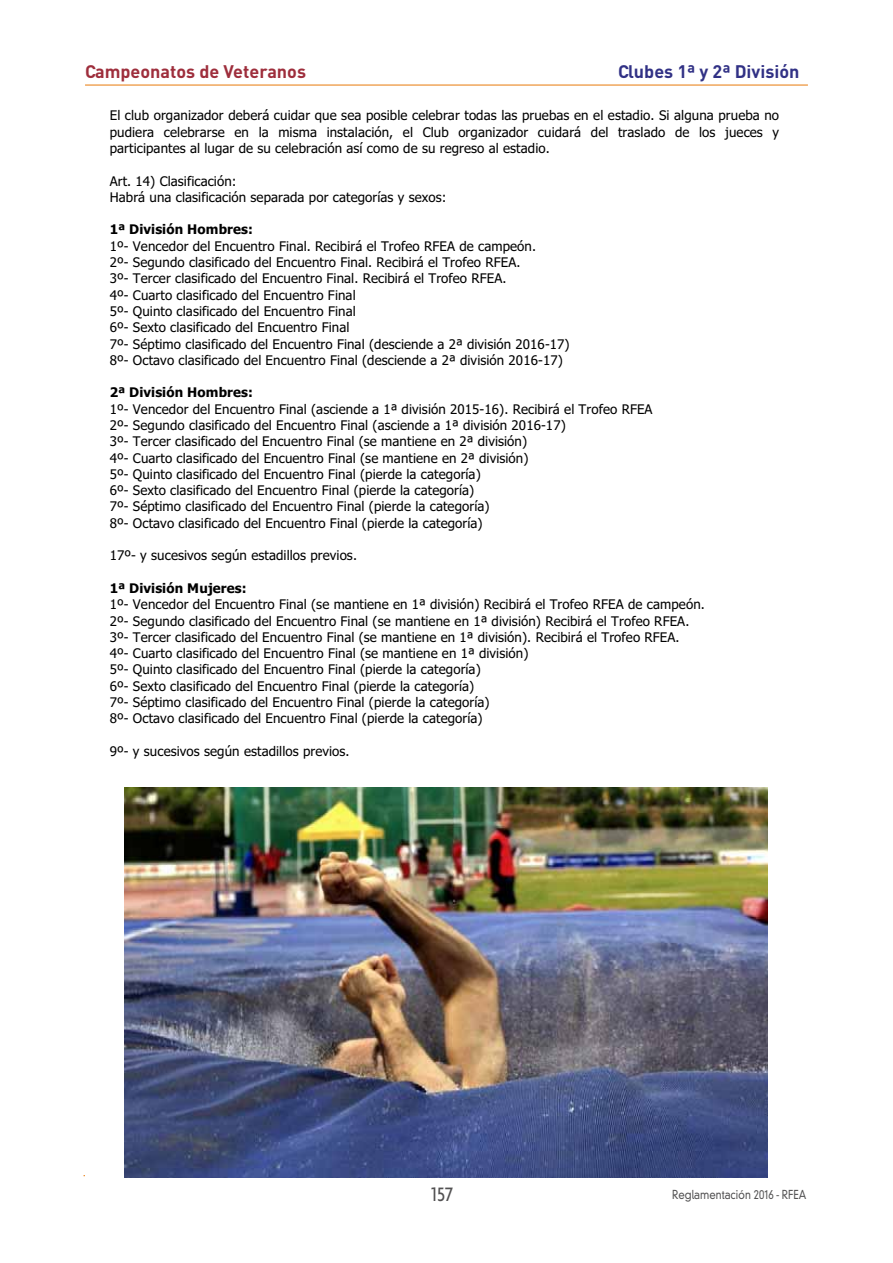
<style>
.page{position:relative;width:893px;height:1263px;background:#fff}
.page>*{position:absolute;margin:0;border:0;box-sizing:border-box;transform-origin:0 0}
.t1{font:500 21px "Agenda";color:#525152;scale:.85 1}
.t2{font:700 18px "DIN";color:#9e2e3c}
.t3{font:700 18px "DIN";color:#313185}
.t4{font:13.35px/16.4px "Tahoma";letter-spacing:.01em;color:#000}
.t5{font:700 13.35px "Tahoma";letter-spacing:.01em;color:#000}
.t6{font:300 12px "DIN Neuzeit Grotesk";color:#525152;scale:.85 1}
.s1{font-family:"Agenda";font-weight:500}
</style>
<div class="page">
<hr style="left:85px;top:85px;width:723px;height:1px;background:#e87a0a">
<hr style="left:84px;top:1175px;width:722px;height:1px;background:#e87a0a">
<div style="left:85px;top:787px;width:723px;height:391px;background:#fff"></div>
<img style="left:125px;top:787px;width:643px;height:391px">
<h2 class="t2" style="left:85px;top:65px;width:223px">Campeonatos de Veteranos</h2>
<h2 class="t3" style="left:618px;top:65px;width:183px">Clubes 1ª y 2ª División</h2>
<p class="t4" style="left:110px;top:108px;width:671px;text-align:justify">El club organizador deberá cuidar que sea posible celebrar todas las pruebas en el estadio. Si alguna prueba no pudiera celebrarse en la misma instalación, el Club organizador cuidará del traslado de los jueces y participantes al lugar de su celebración así como de su regreso al estadio.</p>
<p class="t4" style="left:110px;top:174px;width:338px">Art. 14) Clasificación:<br>Habrá una clasificación separada por categorías y sexos:</p>
<p class="t5" style="left:110px;top:224px;width:145px">1ª División Hombres:</p>
<p class="t4" style="left:110px;top:239px;width:461px">1º- Vencedor del Encuentro Final. Recibirá el Trofeo RFEA de campeón.<br>2º- Segundo clasificado del Encuentro Final. Recibirá el Trofeo RFEA.<br>3º- Tercer clasificado del Encuentro Final. Recibirá el Trofeo RFEA.<br>4º- Cuarto clasificado del Encuentro Final<br>5º- Quinto clasificado del Encuentro Final<br>6º- Sexto clasificado del Encuentro Final<br>7º- Séptimo clasificado del Encuentro Final (desciende a 2ª división 2016-17)<br>8º- Octavo clasificado del Encuentro Final (desciende a 2ª división 2016-17)</p>
<p class="t5" style="left:110px;top:387px;width:145px">2ª División Hombres:</p>
<p class="t4" style="left:110px;top:402px;width:544px">1º- Vencedor del Encuentro Final (asciende a 1ª división 2015-16). Recibirá el Trofeo RFEA 2º- Segundo clasificado del Encuentro Final (asciende a 1ª división 2016-17)<br>3º- Tercer clasificado del Encuentro Final (se mantiene en 2ª división)<br>4º- Cuarto clasificado del Encuentro Final (se mantiene en 2ª división)<br>5º- Quinto clasificado del Encuentro Final (pierde la categoría)<br>6º- Sexto clasificado del Encuentro Final (pierde la categoría)<br>7º- Séptimo clasificado del Encuentro Final (pierde la categoría)<br>8º- Octavo clasificado del Encuentro Final (pierde la categoría)</p>
<p class="t4" style="left:110px;top:548px;width:249px">17º- y sucesivos según estadillos previos.</p>
<p class="t5" style="left:110px;top:583px;width:138px">1ª División Mujeres:</p>
<p class="t4" style="left:110px;top:597px;width:597px">1º- Vencedor del Encuentro Final (se mantiene en 1ª división) Recibirá el Trofeo RFEA de campeón.<br>2º- Segundo clasificado del Encuentro Final (se mantiene en 1ª división) Recibirá el Trofeo RFEA.<br>3º- Tercer clasificado del Encuentro Final (se mantiene en 1ª división). Recibirá el Trofeo RFEA.<br>4º- Cuarto clasificado del Encuentro Final (se mantiene en 1ª división)<br>5º- Quinto clasificado del Encuentro Final (pierde la categoría)<br>6º- Sexto clasificado del Encuentro Final (pierde la categoría)<br>7º- Séptimo clasificado del Encuentro Final (pierde la categoría)<br>8º- Octavo clasificado del Encuentro Final (pierde la categoría)</p>
<p class="t4" style="left:110px;top:744px;width:241px">9º- y sucesivos según estadillos previos.</p>
<h1 class="t1" style="left:431px;top:1186px;width:27px">157</h1>
<p class="t6" style="left:672px;top:1190px;width:160px">Reglamentación 2016 <span class="s1">-</span> RFEA</p>
</div>
